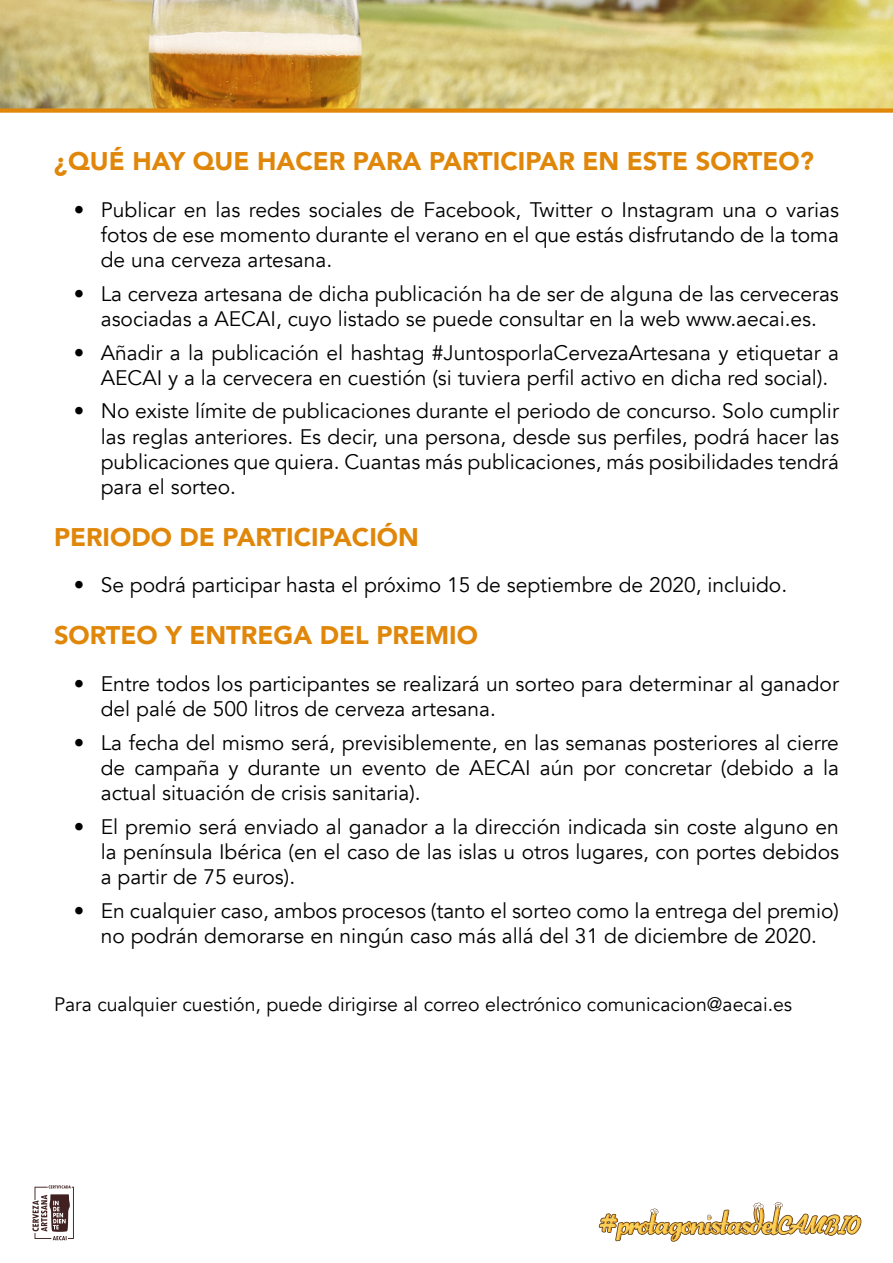
<style>
.page{position:relative;width:893px;height:1263px;background:#fff}
.page>*{position:absolute;margin:0;border:0;box-sizing:border-box;transform-origin:0 0}
.t1{font:900 25.5px "Avenir";color:#e0870a}
.t2{font:21px/25.2px "Avenir";color:#000;text-align:justify}
.t3{font:19.5px "Avenir";color:#000}
</style>
<div class="page">
<svg style="left:599px;top:1202px;width:262px;height:40px"></svg>
<svg style="left:32px;top:1185px;width:42px;height:55px"></svg>
<img style="left:0;top:0;width:893px;height:108px">
<div style="left:0;top:108px;width:893px;height:5px;background:#e0870a"></div>
<p class="t1" style="left:54px;top:139px;width:761px">¿QUÉ HAY QUE HACER PARA PARTICIPAR EN ESTE SORTEO?</p>
<p class="t2" style="left:101px;top:197px;width:740px;text-indent:-27px">• Publicar en las redes sociales de Facebook, Twitter o Instagram una o varias fotos de ese momento durante el verano en el que estás disfrutando de la toma de una cerveza artesana.</p>
<p class="t2" style="left:74px;top:281px;width:767px;text-align:center">• La cerveza artesana de dicha publicación ha de ser de alguna de las cerveceras asociadas a AECAI, cuyo listado se puede consultar en la web www.aecai.es.</p>
<p class="t2" style="left:101px;top:340px;width:740px;text-indent:-27px">• Añadir a la publicación el hashtag #JuntosporlaCervezaArtesana y etiquetar a<br>AECAI y a la cervecera en cuestión (si tuviera perfil activo en dicha red social).</p>
<p class="t2" style="left:101px;top:399px;width:740px;text-indent:-27px">• No existe límite de publicaciones durante el periodo de concurso. Solo cumplir las reglas anteriores. Es decir, una persona, desde sus perfiles, podrá hacer las publicaciones que quiera. Cuantas más publicaciones, más posibilidades tendrá para el sorteo.</p>
<p class="t1" style="left:54px;top:515px;width:366px">PERIODO DE PARTICIPACIÓN</p>
<p class="t2" style="left:74px;top:573px;width:715px">• Se podrá participar hasta el próximo 15 de septiembre de 2020, incluido.</p>
<p class="t1" style="left:54px;top:613px;width:425px">SORTEO Y ENTREGA DEL PREMIO</p>
<p class="t2" style="left:101px;top:671px;width:740px;text-indent:-27px">• Entre todos los participantes se realizará un sorteo para determinar al ganador del palé de 500 litros de cerveza artesana.</p>
<p class="t2" style="left:101px;top:730px;width:740px;text-indent:-27px">• La fecha del mismo será, previsiblemente, en las semanas posteriores al cierre de campaña y durante un evento de AECAI aún por concretar (debido a la actual situación de crisis sanitaria).</p>
<p class="t2" style="left:101px;top:814px;width:740px;text-indent:-27px">• El premio será enviado al ganador a la dirección indicada sin coste alguno en la península Ibérica (en el caso de las islas u otros lugares, con portes debidos a partir de 75 euros).</p>
<p class="t2" style="left:74px;top:898px;width:767px;text-align:center">• En cualquier caso, ambos procesos (tanto el sorteo como la entrega del premio) no podrán demorarse en ningún caso más allá del 31 de diciembre de 2020.</p>
<p class="t3" style="left:54px;top:992px;width:740px">Para cualquier cuestión, puede dirigirse al correo electrónico comunicacion@aecai.es</p>
</div>
